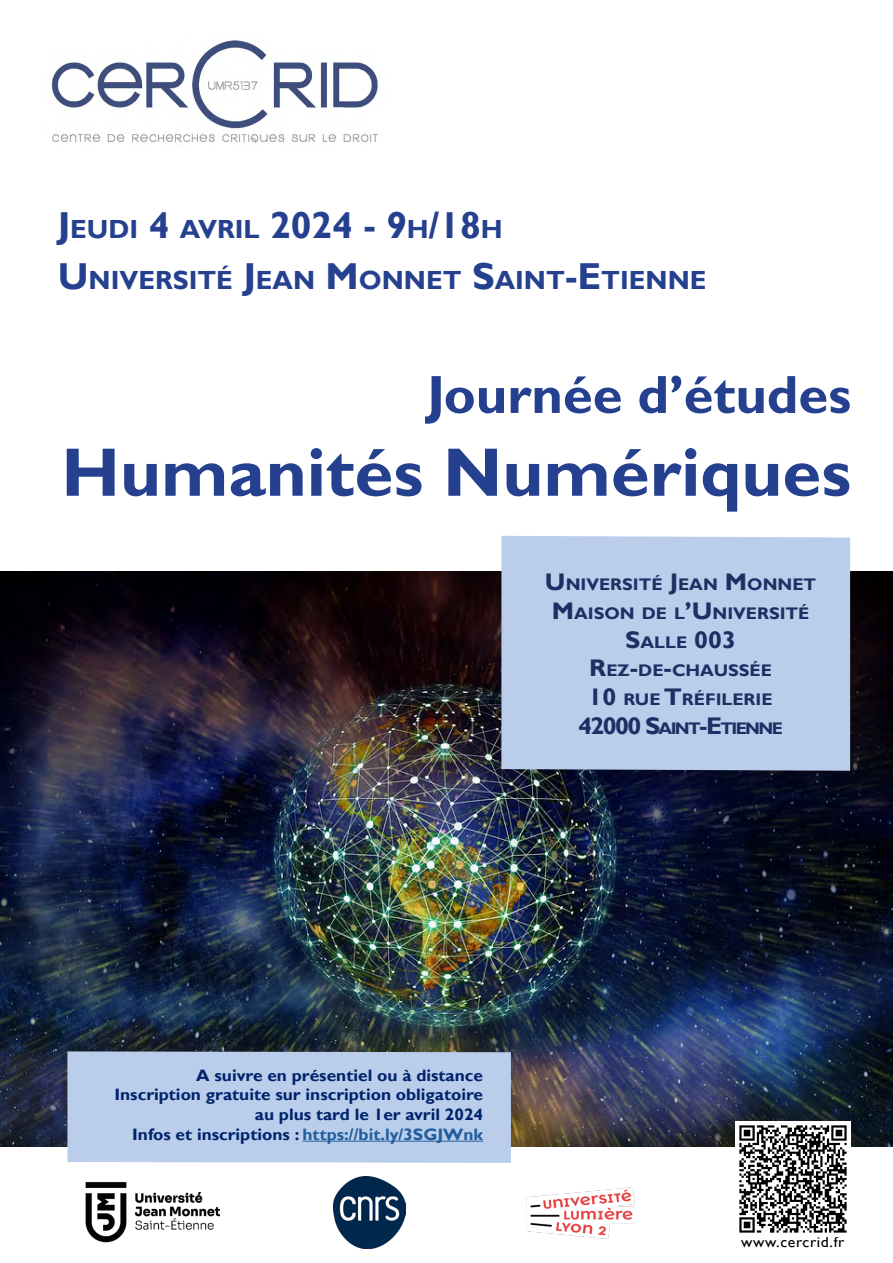
<style>
.page{position:relative;width:893px;height:1263px;background:#fff}
.page>*{position:absolute;margin:0;border:0;box-sizing:border-box;transform-origin:0 0}
.t1{font:700 69px "Gill Sans";color:#25408f}
.t2{font:700 54px "Gill Sans";color:#25408f}
.t3{font:700 37.5px "Gill Sans";color:#25408f}
.t4{font:700 26.25px "Gill Sans";color:#25408f}
.t5{font:700 24px "Gill Sans";color:#1e2f64;scale:1.05 1}
.t6{font:700 16.8px/28.8px "Gill Sans";color:#1e2f64;text-align:center;scale:1.05 1}
.t7{font:700 16.5px/19.8px "Gill Sans";color:#00236c;text-align:right;scale:1.05 1}
.t8{font:15px "Gill Sans";letter-spacing:.04em;color:#000;scale:1.05 1}
.s1{font-size:26.25px}
.s2{font-size:37.5px}
.s3{font-size:24px}
.s4{font-size:16.8px}
.s5{color:#215e9e}
</style>
<div class="page">
<img style="left:0;top:572px;width:893px;height:575px">
<img style="left:51px;top:40px;width:327px;height:103px">
<img style="left:333px;top:1177px;width:73px;height:72px">
<img style="left:85px;top:1181px;width:135px;height:62px">
<img style="left:526px;top:1187px;width:109px;height:52px">
<div style="left:501px;top:536px;width:349px;height:235px;background:#baceeb"></div>
<div style="left:67px;top:1051px;width:444px;height:112px;background:#baceeb"></div>
<hr style="left:302px;top:1141px;width:181px;height:1px;background:#215e9e">
<img style="left:735px;top:1121px;width:115px;height:112px">
<h3 class="t3" style="left:58px;top:203px;width:446px">J<span class="s1">EUDI</span> 4 <span class="s1">AVRIL</span> 2024 - 9<span class="s1">H</span>/18<span class="s1">H</span></h3>
<h3 class="t4" style="left:58px;top:264px;width:650px"><span class="s2">U</span> NIVERSITÉ <span class="s2">J</span>EAN <span class="s2">M</span>ONNET <span class="s2">S</span>AINT<span class="s2">-E</span>TIENNE</h3>
<h2 class="t2" style="left:427px;top:362px;width:426px">Journée d’études</h2>
<h1 class="t1" style="left:61px;top:431px;width:791px">Humanités Numériques</h1>
<p class="t6" style="left:545px;top:570px;width:260px"><span class="s3">U</span> NIVERSITÉ <span class="s3">J</span>EAN <span class="s3">M</span>ONNET<br><span class="s3">M</span>AISON DE L<span class="s3">’U</span> NIVERSITÉ</p>
<h3 class="t5" style="left:625px;top:625px;width:107px">S<span class="s4">ALLE</span> 003</h3>
<p class="t6" style="left:578px;top:657px;width:196px"><span class="s3">R</span>EZ<span class="s3">-</span>DE<span class="s3">-</span>CHAUSSÉE<br><span class="s3">10</span> RUE <span class="s3">T</span>RÉFILERIE<br><span class="s3">42000 S</span>AINT<span class="s3">-E</span>TIENNE</p>
<p class="t7" style="left:114px;top:1065px;width:353px">A suivre en présentiel ou à distance Inscription gratuite sur inscription obligatoire au plus tard le 1er avril 2024<br>Infos et inscriptions : <span class="s5">https://bit.ly/3SGJWnk</span></p>
<p class="t8" style="left:741px;top:1234px;width:100px">www.cercrid.fr</p>
</div>
